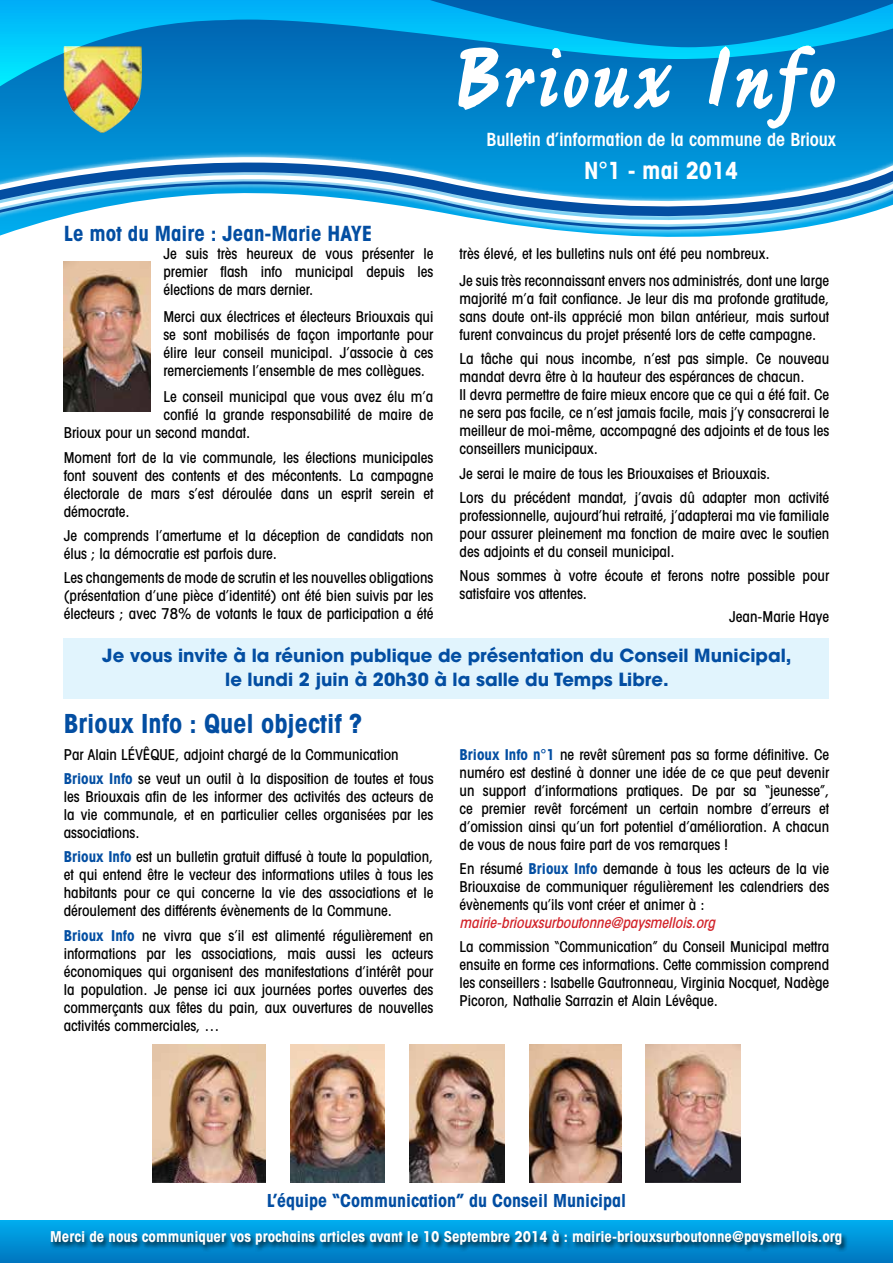
<style>
.page{position:relative;width:893px;height:1263px;background:#fff}
.page>*{position:absolute;margin:0;border:0;box-sizing:border-box;transform-origin:0 0}
.t1{font:90px "Ashley Script";color:#fff}
.t2{font:700 condensed 26.4px "Avant Garde";color:#034ea2}
.t3{font:700 condensed 23.7px "Avant Garde";color:#fff}
.t4{font:700 condensed 21px "Avant Garde";color:#034ea2}
.t5{font:600 condensed 18.3px "Avant Garde";color:#fff}
.t6{font:700 18px/24px "Avant Garde";color:#034ea2;text-align:center}
.t7{font:700 condensed 18px "Avant Garde";color:#034ea2}
.t8{font:500 condensed 15px/18px "Avant Garde";color:#000;text-align:justify}
.t9{font:700 condensed 15px "Avant Garde";color:#fff}
.t10{font:italic 500 condensed 15px "Avant Garde";color:#d2232a}
.s1{font-weight:700;color:#034ea2}
</style>
<div class="page">
<div style="left:0;top:1220px;width:893px;height:43px;background:linear-gradient(to bottom,#00adee,#0075be)"></div>
<svg style="left:0;top:1220px;width:1px;height:43px"></svg>
<div style="left:64px;top:638px;width:765px;height:61px;background:#e1f4fd"></div>
<div style="left:0;top:87px;width:893px;height:175px;background:#0083ca"></div>
<div style="left:0;top:131px;width:893px;height:5px;background:#008bd1"></div>
<div style="left:0;top:136px;width:893px;height:9px;background:#008dd3"></div>
<svg style="left:0;top:255px;width:893px;height:5px"></svg>
<svg style="left:0;top:145px;width:893px;height:110px"></svg>
<img style="left:64px;top:87px;width:78px;height:46px">
<img style="left:64px;top:261px;width:87px;height:151px">
<div style="left:50px;top:1229px;width:799px;height:23px;background:#000;opacity:.75"></div>
<img style="left:0;top:0;width:893px;height:87px">
<img style="left:153px;top:1044px;width:113px;height:138px">
<img style="left:290px;top:1044px;width:95px;height:138px">
<img style="left:409px;top:1044px;width:96px;height:138px">
<img style="left:529px;top:1044px;width:92px;height:138px">
<img style="left:646px;top:1044px;width:94px;height:138px">
<h3 class="t4" style="left:64px;top:220px;width:310px">Le mot du Maire : Jean-Marie HAYE</h3>
<p class="t8" style="left:163px;top:245px;width:271px">Je suis très heureux de vous présenter le premier flash info municipal depuis les élections de mars dernier.</p>
<p class="t8" style="left:163px;top:307px;width:271px">Merci aux électrices et électeurs Briouxais qui se sont mobilisés de façon importante pour élire leur conseil municipal. J’associe à ces remerciements l’ensemble de mes collègues.</p>
<p class="t8" style="left:163px;top:388px;width:271px">Le conseil municipal que vous avez élu m’a</p>
<p class="t8" style="left:163px;top:406px;width:271px">confié la grande responsabilité de maire de</p>
<p class="t8" style="left:64px;top:424px;width:188px">Brioux pour un second mandat.</p>
<p class="t8" style="left:64px;top:448px;width:371px">Moment fort de la vie communale, les élections municipales font souvent des contents et des mécontents. La campagne électorale de mars s’est déroulée dans un esprit serein et démocrate.</p>
<p class="t8" style="left:64px;top:526px;width:371px">Je comprends l’amertume et la déception de candidats non élus ; la démocratie est parfois dure.</p>
<p class="t8" style="left:64px;top:569px;width:371px">Les changements de mode de scrutin et les nouvelles obligations (présentation d’une pièce d’identité) ont été bien suivis par les électeurs ; avec 78% de votants le taux de participation a été</p>
<h1 class="t1" style="left:449px;top:28px;width:388px">Brioux Info</h1>
<p class="t5" style="left:486px;top:128px;width:351px">Bulletin d’information de la commune de Brioux</p>
<h3 class="t3" style="left:584px;top:155px;width:156px">N°1 - mai 2014</h3>
<p class="t8" style="left:460px;top:240px;width:371px;line-height:26.5px">très élevé, et les bulletins nuls ont été peu nombreux.<br>Je suis très reconnaissant envers nos administrés, dont une large</p>
<p class="t8" style="left:460px;top:289px;width:371px">majorité m’a fait confiance. Je leur dis ma profonde gratitude, sans doute ont-ils apprécié mon bilan antérieur, mais surtout furent convaincus du projet présenté lors de cette campagne.</p>
<p class="t8" style="left:460px;top:349px;width:371px;text-align:left">La tâche qui nous incombe, n’est pas simple. Ce nouveau mandat devra être à la hauteur des espérances de chacun.<br>Il devra permettre de faire mieux encore que ce qui a été fait. Ce ne sera pas facile, ce n’est jamais facile, mais j’y consacrerai le meilleur de moi-même, accompagné des adjoints et de tous les conseillers municipaux.</p>
<p class="t8" style="left:460px;top:461px;width:371px;line-height:24.3px">Je serai le maire de tous les Briouxaises et Briouxais.<br>Lors du précédent mandat, j’avais dû adapter mon activité</p>
<p class="t8" style="left:460px;top:506px;width:371px">professionnelle, aujourd’hui retraité, j’adapterai ma vie familiale pour assurer pleinement ma fonction de maire avec le soutien des adjoints et du conseil municipal.</p>
<p class="t8" style="left:460px;top:567px;width:371px">Nous sommes à votre écoute et ferons notre possible pour satisfaire vos attentes.</p>
<p class="t8" style="left:729px;top:607px;width:101px">Jean-Marie Haye</p>
<p class="t6" style="left:102px;top:643px;width:691px">Je vous invite à la réunion publique de présentation du Conseil Municipal, le lundi 2 juin à 20h30 à la salle du Temps Libre.</p>
<h2 class="t2" style="left:64px;top:706px;width:300px">Brioux Info : Quel objectif ?</h2>
<p class="t8" style="left:64px;top:742px;width:371px;line-height:24.3px">Par Alain LÉVÊQUE, adjoint chargé de la Communication<br><span class="s1">Brioux Info</span> se veut un outil à la disposition de toutes et tous</p>
<p class="t8" style="left:64px;top:787px;width:371px">les Briouxais afin de les informer des activités des acteurs de la vie communale, et en particulier celles organisées par les associations.</p>
<p class="t8" style="left:64px;top:848px;width:371px"><span class="s1">Brioux Info</span> est un bulletin gratuit diffusé à toute la population, et qui entend être le vecteur des informations utiles à tous les habitants pour ce qui concerne la vie des associations et le déroulement des différents évènements de la Commune.</p>
<p class="t8" style="left:64px;top:926px;width:371px"><span class="s1">Brioux Info</span> ne vivra que s’il est alimenté régulièrement en informations par les associations, mais aussi les acteurs économiques qui organisent des manifestations d’intérêt pour la population. Je pense ici aux journées portes ouvertes des commerçants aux fêtes du pain, aux ouvertures de nouvelles activités commerciales, …</p>
<p class="t8" style="left:460px;top:745px;width:371px"><span class="s1">Brioux Info n°1</span> ne revêt sûrement pas sa forme définitive. Ce numéro est destiné à donner une idée de ce que peut devenir un support d’informations pratiques. De par sa “jeunesse”, ce premier revêt forcément un certain nombre d’erreurs et d’omission ainsi qu’un fort potentiel d’amélioration. A chacun de vous de nous faire part de vos remarques !</p>
<p class="t8" style="left:460px;top:859px;width:371px">En résumé <span class="s1">Brioux Info</span> demande à tous les acteurs de la vie Briouxaise de communiquer régulièrement les calendriers des évènements qu’ils vont créer et animer à :</p>
<p class="t10" style="left:460px;top:913px;width:261px">mairie-briouxsurboutonne@paysmellois.org</p>
<p class="t8" style="left:460px;top:938px;width:371px">La commission “Communication” du Conseil Municipal mettra ensuite en forme ces informations. Cette commission comprend les conseillers : Isabelle Gautronneau, Virginia Nocquet, Nadège Picoron, Nathalie Sarrazin et Alain Lévêque.</p>
<p class="t7" style="left:267px;top:1188px;width:361px">L’équipe “Communication” du Conseil Municipal</p>
<p class="t9" style="left:50px;top:1227px;width:794px">Merci de nous communiquer vos prochains articles avant le 10 Septembre 2014 à : mairie-briouxsurboutonne@paysmellois.org</p>
</div>
